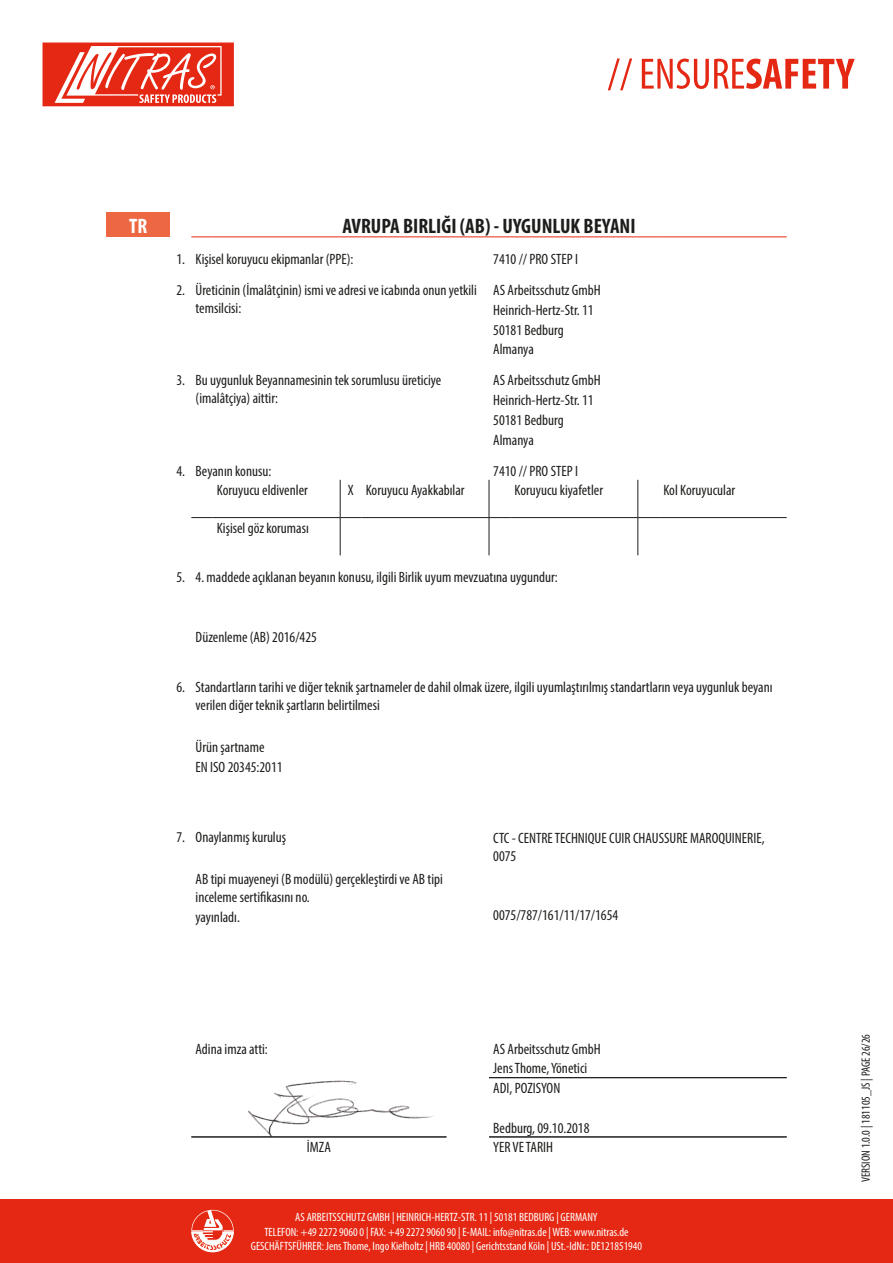
<style>
.page{position:relative;width:893px;height:1263px;background:#fff}
.page>*{position:absolute;margin:0;border:0;box-sizing:border-box;transform-origin:0 0}
.t1{font:700 condensed 21px "Myriad Pro";color:#1d1d1b}
.t2{font:700 condensed 21px "Myriad Pro";color:#fff}
.t3{font:condensed 15px/18px "Myriad Pro";color:#1d1d1b}
.t4{font:condensed 12px/14.4px "Myriad Pro";color:#fff;text-align:center}
.t5{font:condensed 12px "Myriad Pro";color:#1d1d1b}
</style>
<div class="page">
<div style="left:0;top:1199px;width:893px;height:64px;background:#e52813"></div>
<svg style="left:608px;top:58px;width:247px;height:32px"></svg>
<svg style="left:191px;top:1210px;width:43px;height:42px"></svg>
<svg style="left:43px;top:43px;width:191px;height:63px"></svg>
<img style="left:248px;top:1080px;width:186px;height:56px">
<div style="left:106px;top:213px;width:64px;height:24px;background:#ed6842"></div>
<svg style="left:191px;top:236px;width:22px;height:1px"></svg>
<hr style="left:213px;top:236px;width:127px;height:1px;background:#e52813">
<svg style="left:340px;top:236px;width:21px;height:1px"></svg>
<hr style="left:361px;top:236px;width:128px;height:1px;background:#e52813">
<svg style="left:489px;top:236px;width:21px;height:1px"></svg>
<hr style="left:510px;top:236px;width:128px;height:1px;background:#e52813">
<svg style="left:638px;top:236px;width:21px;height:1px"></svg>
<hr style="left:659px;top:236px;width:128px;height:1px;background:#e52813">
<hr style="left:489px;top:480px;width:1px;height:37px;background:#1d1d1b">
<hr style="left:637px;top:480px;width:1px;height:37px;background:#1d1d1b">
<svg style="left:489px;top:517px;width:21px;height:1px"></svg>
<hr style="left:489px;top:518px;width:1px;height:37px;background:#1d1d1b">
<hr style="left:510px;top:517px;width:128px;height:1px;background:#1d1d1b">
<hr style="left:637px;top:518px;width:1px;height:37px;background:#1d1d1b">
<svg style="left:638px;top:517px;width:21px;height:1px"></svg>
<hr style="left:659px;top:517px;width:128px;height:1px;background:#1d1d1b">
<svg style="left:340px;top:517px;width:21px;height:1px"></svg>
<hr style="left:361px;top:517px;width:128px;height:1px;background:#1d1d1b">
<hr style="left:340px;top:480px;width:1px;height:37px;background:#1d1d1b">
<svg style="left:191px;top:517px;width:22px;height:1px"></svg>
<hr style="left:213px;top:517px;width:127px;height:1px;background:#1d1d1b">
<hr style="left:340px;top:518px;width:1px;height:37px;background:#1d1d1b">
<hr style="left:191px;top:1136px;width:255px;height:1px;background:#1d1d1b">
<hr style="left:489px;top:1077px;width:298px;height:1px;background:#1d1d1b">
<hr style="left:489px;top:1136px;width:298px;height:1px;background:#1d1d1b">
<p class="t2" style="left:129px;top:212px;width:20px">TR</p>
<p class="t1" style="left:342px;top:212px;width:295px">AVRUPA BIRLIĞI (AB) - UYGUNLUK BEYANI</p>
<p class="t3" style="left:176px;top:250px;width:10px">1.</p>
<p class="t3" style="left:196px;top:250px;width:159px">Kişisel koruyucu ekipmanlar (PPE):</p>
<p class="t3" style="left:176px;top:281px;width:10px">2.</p>
<p class="t3" style="left:196px;top:281px;width:283px">Üreticinin (İmalâtçinin) ismi ve adresi ve icabında onun yetkili temsilcisi:</p>
<p class="t3" style="left:493px;top:340px;width:42px">Almanya</p>
<p class="t3" style="left:176px;top:371px;width:10px">3.</p>
<p class="t3" style="left:196px;top:371px;width:247px">Bu uygunluk Beyannamesinin tek sorumlusu üreticiye (imalâtçiya) aittir:</p>
<p class="t3" style="left:493px;top:430px;width:42px">Almanya</p>
<p class="t3" style="left:176px;top:461px;width:10px">4.</p>
<p class="t3" style="left:196px;top:461px;width:77px">Beyanın konusu:</p>
<p class="t3" style="left:217px;top:481px;width:92px">Koruyucu eldivenler</p>
<p class="t3" style="left:366px;top:481px;width:100px">Koruyucu Ayakkabılar</p>
<p class="t3" style="left:514px;top:481px;width:90px">Koruyucu kiyafetler</p>
<p class="t3" style="left:663px;top:481px;width:73px">Kol Koruyucular</p>
<p class="t3" style="left:217px;top:519px;width:93px">Kişisel göz koruması</p>
<p class="t3" style="left:176px;top:568px;width:10px">5.</p>
<p class="t3" style="left:196px;top:568px;width:364px">4. maddede açıklanan beyanın konusu, ilgili Birlik uyum mevzuatına uygundur:</p>
<h1 class="t2" style="left:129px;top:212px;width:20px">DE</h1>
<p class="t3" style="left:493px;top:243px;width:109px;line-height:31px">7410 // PRO STEP I<br>AS Arbeitsschutz GmbH</p>
<p class="t3" style="left:493px;top:300px;width:102px;line-height:19.8px">Heinrich-Hertz-Str. 11<br>50181 Bedburg</p>
<p class="t3" style="left:493px;top:370px;width:109px;line-height:19.8px">AS Arbeitsschutz GmbH<br>Heinrich-Hertz-Str. 11<br>50181 Bedburg</p>
<p class="t3" style="left:493px;top:461px;width:86px">7410 // PRO STEP I</p>
<p class="t3" style="left:348px;top:481px;width:7px">X</p>
<p class="t3" style="left:196px;top:627px;width:123px">Düzenleme (AB) 2016/425</p>
<p class="t3" style="left:176px;top:678px;width:10px">6.</p>
<p class="t3" style="left:196px;top:678px;width:578px">Standartların tarihi ve diğer teknik şartnameler de dahil olmak üzere, ilgili uyumlaştırılmış standartların veya uygunluk beyanı verilen diğer teknik şartların belirtilmesi</p>
<p class="t3" style="left:196px;top:738px;width:70px">Ürün şartname</p>
<p class="t3" style="left:196px;top:758px;width:88px">EN ISO 20345:2011</p>
<p class="t3" style="left:176px;top:828px;width:10px">7.</p>
<p class="t3" style="left:196px;top:828px;width:92px">Onaylanmış kuruluş</p>
<p class="t3" style="left:196px;top:869px;width:249px">AB tipi muayeneyi (B modülü) gerçekleştirdi ve AB tipi inceleme sertifikasını no.</p>
<p class="t3" style="left:196px;top:907px;width:46px">yayınladı.</p>
<p class="t3" style="left:196px;top:1039px;width:74px">Adina imza atti:</p>
<p class="t3" style="left:493px;top:828px;width:273px">CTC - CENTRE TECHNIQUE CUIR CHAUSSURE MAROQUINERIE,<br>0075</p>
<p class="t3" style="left:493px;top:906px;width:127px">0075/787/161/11/17/1654</p>
<p class="t3" style="left:493px;top:1039px;width:109px">AS Arbeitsschutz GmbH</p>
<p class="t3" style="left:493px;top:1059px;width:96px">Jens Thome, Yönetici</p>
<p class="t3" style="left:493px;top:1079px;width:69px">ADI, POZISYON</p>
<p class="t3" style="left:493px;top:1118px;width:98px">Bedburg, 09.10.2018</p>
<p class="t3" style="left:307px;top:1138px;width:25px">İMZA</p>
<p class="t3" style="left:493px;top:1138px;width:61px">YER VE TARIH</p>
<p class="t4" style="left:251px;top:1210px;width:393px">AS ARBEITSSCHUTZ GMBH | HEINRICH-HERTZ-STR. 11 | 50181 BEDBURG | GERMANY<br>TELEFON: +49 2272 9060 0 | FAX: +49 2272 9060 90 | E-MAIL: info@nitras.de | WEB: www.nitras.de<br>GESCHÄFTSFÜHRER: Jens Thome, Ingo Kielholtz | HRB 40080 | Gerichtsstand Köln | USt.-IdNr.: DE121851940</p>
<p class="t5" style="left:859px;top:1182px;width:150px;rotate:-90deg">VERSION 1.0.0 | 181105_JS | PAGE 26/26</p>
</div>
